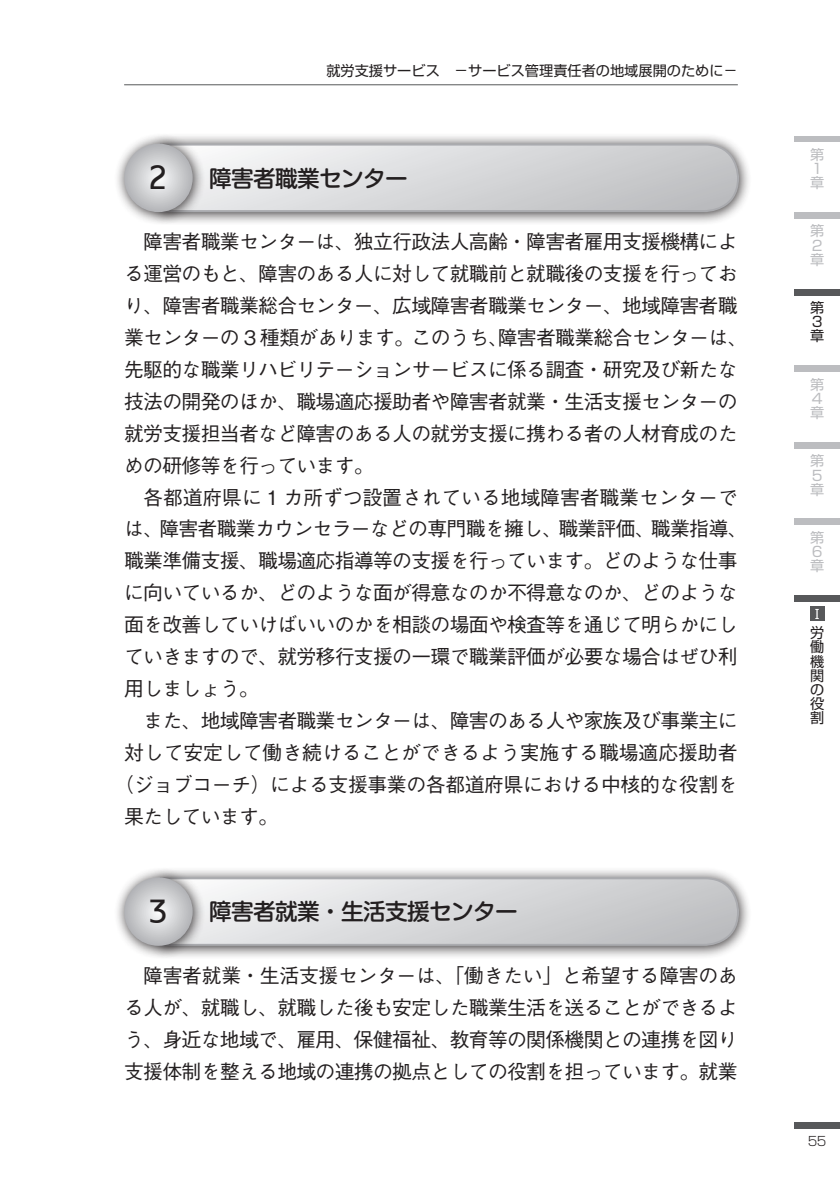
<style>
.page{position:relative;width:840px;height:1191px;background:#fff}
.page>*{position:absolute;margin:0;border:0;box-sizing:border-box;transform-origin:0 0}
.t1{font:34px "OCRB";color:#231f20}
.小見出し{font:500 22.6px "Shin M Go Pro";letter-spacing:-.03em;color:#231f20}
.本文{font:500 19.8px/31.8px "Gothic BBB Pro";letter-spacing:-.035em;color:#231f20}
.本文-2{font:500 19.8px "Gothic BBB Pro";letter-spacing:-.005em;color:#231f20}
.t2{font:14.2px/14.2px "Shin Go Pro";color:#231f20}
.t3{font:14.2px/14.2px "Shin Go Pro";color:#bcbdc0}
.t4{font:300 12.8px "Shin Go Pro";color:#231f20}
.t5{font:12.8px "Shin Go Pro";color:#fff}
</style>
<div class="page">
<div style="left:148px;top:866px;width:603px;height:93px;background:#231f20;opacity:.9"></div>
<svg style="left:205px;top:876px;width:534px;height:70px;background:#d3d4d6"></svg>
<div style="left:113px;top:866px;width:92px;height:92px;background:#231f20;opacity:.9"></div>
<svg style="left:124px;top:877px;width:69px;height:68px;background:#c9cacc"></svg>
<div style="left:148px;top:132px;width:603px;height:93px;background:#231f20;opacity:.9"></div>
<svg style="left:205px;top:143px;width:534px;height:70px;background:#d3d3d5"></svg>
<div style="left:113px;top:132px;width:92px;height:92px;background:#231f20;opacity:.9"></div>
<svg style="left:124px;top:144px;width:69px;height:68px;background:#c9cacc"></svg>
<hr style="left:124px;top:84px;width:613px;height:1px;background:#57585a">
<div style="left:794px;top:136px;width:45px;height:6px;background:#bcbdc0"></div>
<div style="left:794px;top:213px;width:45px;height:6px;background:#bcbdc0"></div>
<div style="left:794px;top:289px;width:45px;height:6px;background:#57585a"></div>
<div style="left:794px;top:366px;width:45px;height:6px;background:#bcbdc0"></div>
<div style="left:794px;top:442px;width:45px;height:6px;background:#bcbdc0"></div>
<div style="left:794px;top:519px;width:45px;height:6px;background:#bcbdc0"></div>
<div style="left:794px;top:595px;width:45px;height:6px;background:#57585a"></div>
<div style="left:809px;top:607px;width:14px;height:14px;background:#57585a"></div>
<div style="left:794px;top:1123px;width:45px;height:6px;background:#57585a"></div>
<p class="t2" style="left:326px;top:62px;width:413px">就労支援サービス　－サービス管理責任者の地域展開のために－</p>
<p class="t1" style="left:148px;top:165px;width:22px">2</p>
<p class="小見出し" style="left:209px;top:160px;width:200px">障害者職業センター</p>
<p class="本文" style="left:124px;top:223px;width:624px;text-indent:19px">障害者職業センターは、独立行政法人高齢・障害者雇用支援機構による運営のもと、障害のある人に対して就職前と就職後の支援を行っており、障害者職業総合センター、広域障害者職業センター、地域障害者職業センターの 3 種類があります。このうち、障害者職業総合センターは、先駆的な職業リハビリテーションサービスに係る調査・研究及び新たな技法の開発のほか、職場適応援助者や障害者就業・生活支援センターの就労支援担当者など障害のある人の就労支援に携わる者の人材育成のための研修等を行っています。</p>
<p class="本文" style="left:124px;top:479px;width:624px;text-indent:19px">各都道府県に 1 カ所ずつ設置されている地域障害者職業センターでは、障害者職業カウンセラーなどの専門職を擁し、職業評価、職業指導、職業準備支援、職場適応指導等の支援を行っています。どのような仕事に向いているか、どのような面が得意なのか不得意なのか、どのような面を改善していけばいいのかを相談の場面や検査等を通じて明らかにしていきますので、就労移行支援の一環で職業評価が必要な場合はぜひ利用しましょう。</p>
<p class="本文" style="left:143px;top:702px;width:595px">また、地域障害者職業センターは、障害のある人や家族及び事業主に</p>
<p class="本文-2" style="left:124px;top:736px;width:614px">対して安定して働き続けることができるよう実施する職場適応援助者</p>
<p class="本文" style="left:114px;top:766px;width:624px">（ジョブコーチ）による支援事業の各都道府県における中核的な役割を</p>
<p class="本文" style="left:124px;top:797px;width:155px">果たしています。</p>
<p class="t1" style="left:148px;top:899px;width:22px">3</p>
<p class="小見出し" style="left:209px;top:893px;width:310px">障害者就業・生活支援センター</p>
<p class="本文" style="left:124px;top:957px;width:614px;text-align:justify;text-indent:19px">障害者就業・生活支援センターは、「働きたい」と希望する障害のある人が、就職し、就職した後も安定した職業生活を送ることができるよう、身近な地域で、雇用、保健福祉、教育等の関係機関との連携を図り支援体制を整える地域の連携の拠点としての役割を担っています。就業</p>
<p class="t3" style="left:809px;top:146px;width:15px">第<br>１章</p>
<p class="t3" style="left:809px;top:222px;width:15px">第<br>２章</p>
<p class="t2" style="left:809px;top:299px;width:15px">第<br>３章</p>
<p class="t3" style="left:809px;top:375px;width:15px;text-align:justify">第４章</p>
<p class="t3" style="left:809px;top:452px;width:15px">第<br>５章</p>
<p class="t3" style="left:809px;top:528px;width:15px">第<br>６章</p>
<p class="t5" style="left:810px;top:603px;width:14px">Ⅰ</p>
<p class="t2" style="left:809px;top:624px;width:15px;text-align:justify">労働機関の役割</p>
<p class="t4" style="left:807px;top:1130px;width:20px">55</p>
</div>
